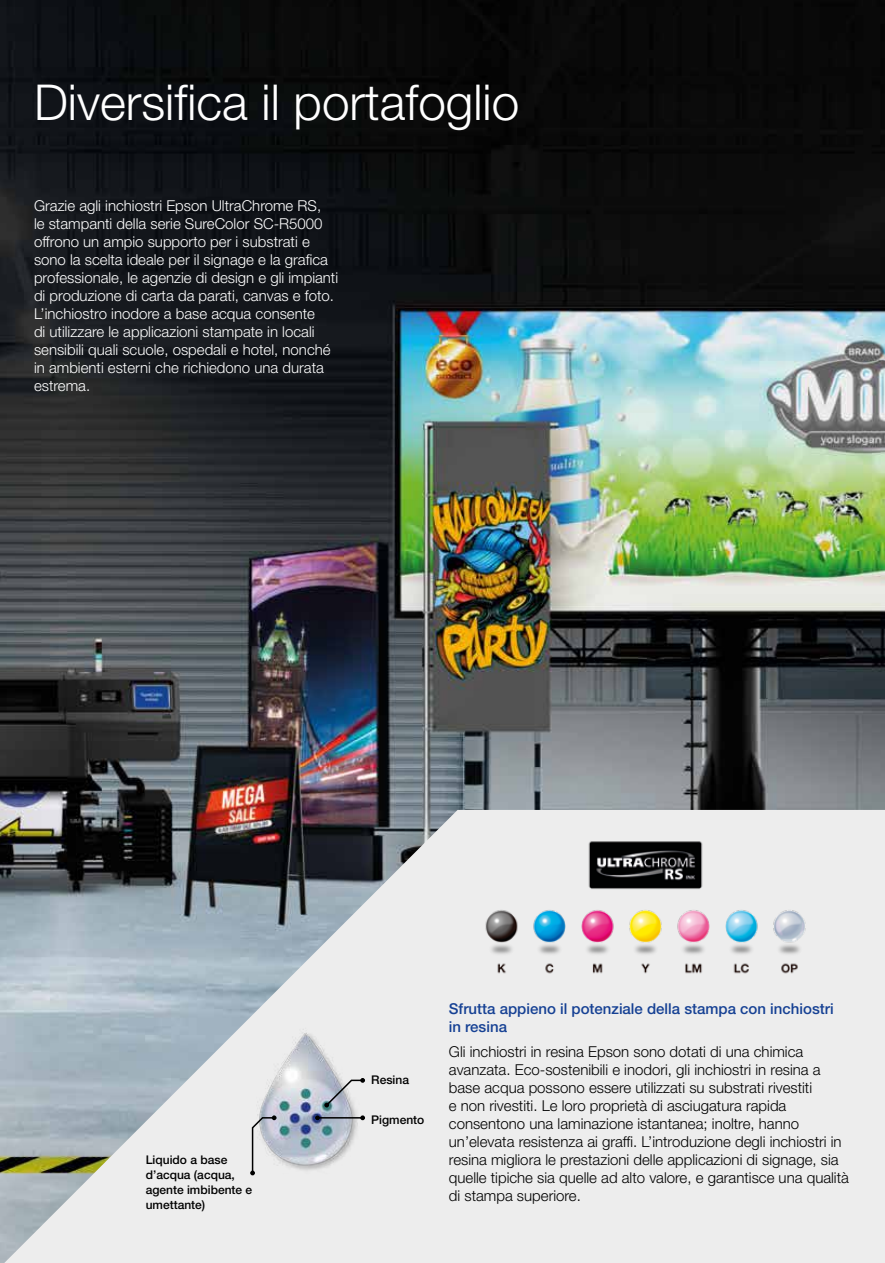
<style>
.page{position:relative;width:885px;height:1263px;background:#fff}
.page>*{position:absolute;margin:0;border:0;box-sizing:border-box;transform-origin:0 0}
.t1{font:300 49.5px "Helvetica Neue LT Pro";color:#fff}
.t2{font:300 15px/18px "Helvetica Neue LT Pro";color:#000}
.t3{font:300 15px/18px "Helvetica Neue LT Pro";color:#fff}
.t4{font:500 15px/18px "Helvetica Neue LT Pro";color:#164194}
.t5{font:500 12px/15px "Helvetica Neue LT Pro";color:#000}
</style>
<div class="page">
<img style="left:0;top:0;width:884px;height:1263px">
<svg style="left:4px;top:810px;width:880px;height:453px;background:#c7cacd"></svg>
<hr style="left:884px;top:981px;width:1px;height:282px;background:#164194">
<img style="left:187px;top:1019px;width:213px;height:163px">
<img style="left:449px;top:810px;width:393px;height:196px">
<svg style="left:324px;top:1078px;width:41px;height:29px"></svg>
<hr style="left:317px;top:1117px;width:45px;height:1px;background:#000">
<svg style="left:315px;top:1115px;width:5px;height:5px"></svg>
<svg style="left:360px;top:1115px;width:5px;height:5px"></svg>
<svg style="left:250px;top:1115px;width:26px;height:60px;background:#cacbcf"></svg>
<h1 class="t1" style="left:34px;top:73px;width:487px">Diversifica il portafoglio</h1>
<p class="t3" style="left:34px;top:196px;width:305px">Grazie agli inchiostri Epson UltraChrome RS,<br>le stampanti della serie SureColor SC-R5000 offrono un ampio supporto per i substrati e sono la scelta ideale per il signage e la grafica professionale, le agenzie di design e gli impianti di produzione di carta da parati, canvas e foto.<br>L’inchiostro inodore a base acqua consente<br>di utilizzare le applicazioni stampate in locali sensibili quali scuole, ospedali e hotel, nonché in ambienti esterni che richiedono una durata estrema.</p>
<p class="t5" style="left:146px;top:1152px;width:108px">Liquido a base d’acqua (acqua, agente imbibente e umettante)</p>
<p class="t5" style="left:371px;top:1072px;width:39px">Resina</p>
<p class="t5" style="left:371px;top:1112px;width:55px">Pigmento</p>
<p class="t4" style="left:449px;top:1000px;width:386px">Sfrutta appieno il potenziale della stampa con inchiostri in resina</p>
<p class="t2" style="left:449px;top:1042px;width:401px">Gli inchiostri in resina Epson sono dotati di una chimica avanzata. Eco-sostenibili e inodori, gli inchiostri in resina a base acqua possono essere utilizzati su substrati rivestiti<br>e non rivestiti. Le loro proprietà di asciugatura rapida consentono una laminazione istantanea; inoltre, hanno un’elevata resistenza ai graffi. L’introduzione degli inchiostri in resina migliora le prestazioni delle applicazioni di signage, sia quelle tipiche sia quelle ad alto valore, e garantisce una qualità di stampa superiore.</p>
</div>
